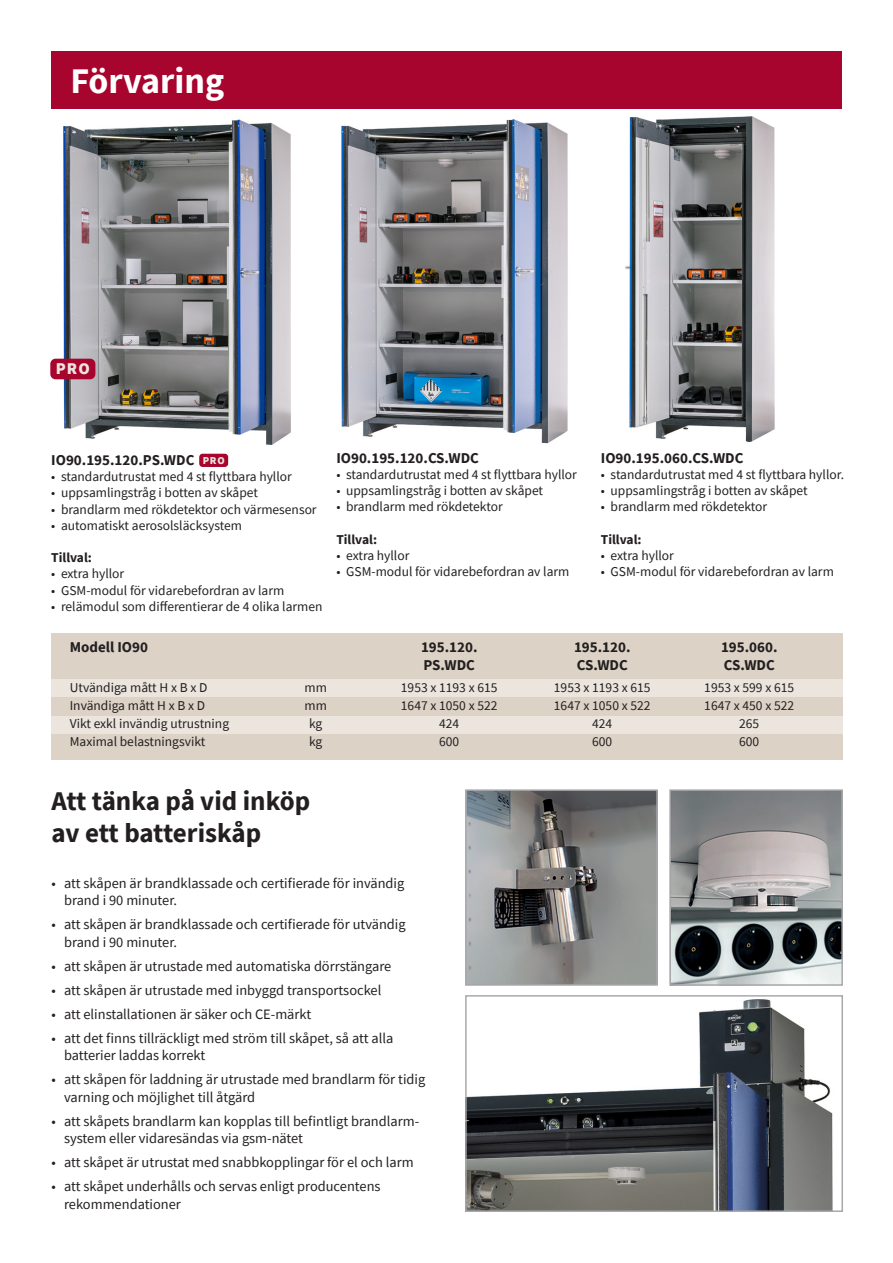
<style>
.page{position:relative;width:893px;height:1263px;background:#fff}
.page>*{position:absolute;margin:0;border:0;box-sizing:border-box;transform-origin:0 0}
.t1{font:700 36px "Source Sans Pro";color:#fff}
.t2{font:700 27px/32.4px "Source Sans Pro";letter-spacing:-.005em;color:#231f20}
.Styckeformat_2{font:900 16.5px "Source Sans Pro";color:#ebe5de}
.t3{font:700 15px "Source Sans Pro";color:#231f20}
.t4{font:14.4px/17.2px "Source Sans Pro";color:#231f20}
.t5{font:13.5px "Source Sans Pro";color:#231f20}
.t6{font:700 13.5px "Source Sans Pro";color:#231f20}
.Styckeformat_2-2{font:900 10.65px "Source Sans Pro";color:#ebe5de}
</style>
<div class="page">
<img style="left:50px;top:119px;width:241px;height:326px">
<div style="left:51px;top:633px;width:791px;height:127px;background:#dcd2c6"></div>
<div style="left:51px;top:679px;width:791px;height:18px;background:#ebe5de"></div>
<div style="left:51px;top:716px;width:791px;height:18px;background:#ebe5de"></div>
<div style="left:51px;top:51px;width:791px;height:58px;background:#a7052d"></div>
<img style="left:468px;top:792px;width:187px;height:191px">
<div style="left:465px;top:789px;width:193px;height:197px;border:2px solid #a8a9ad"></div>
<img style="left:672px;top:792px;width:168px;height:191px">
<div style="left:669px;top:789px;width:174px;height:197px;border:2px solid #a8a9ad"></div>
<img style="left:468px;top:999px;width:365px;height:210px">
<div style="left:465px;top:995px;width:378px;height:217px;border:2px solid #a8a9ad"></div>
<img style="left:341px;top:119px;width:227px;height:325px">
<img style="left:625px;top:116px;width:150px;height:326px">
<div style="left:199px;top:454px;width:29px;height:13px;background:#a7052d;border-radius:3px"></div>
<div style="left:50px;top:359px;width:45px;height:20px;background:#a7052d;border-radius:5px"></div>
<p class="t1" style="left:70px;top:57px;width:155px">Förvaring</p>
<p class="Styckeformat_2" style="left:56px;top:357px;width:36px">PRO</p>
<p class="t3" style="left:51px;top:450px;width:145px">IO90.195.120.PS.WDC</p>
<p class="t5" style="left:51px;top:468px;width:242px">• standardutrustat med 4 st flyttbara hyllor</p>
<p class="t5" style="left:51px;top:484px;width:208px">• uppsamlingstråg i botten av skåpet</p>
<p class="t5" style="left:51px;top:500px;width:267px">• brandlarm med rökdetektor och värmesensor</p>
<p class="t5" style="left:51px;top:517px;width:192px">• automatiskt aerosolsläcksystem</p>
<p class="t6" style="left:51px;top:548px;width:42px">Tillval:</p>
<p class="t5" style="left:51px;top:565px;width:75px">• extra hyllor</p>
<p class="t5" style="left:51px;top:581px;width:234px">• GSM-modul för vidarebefordran av larm</p>
<p class="t5" style="left:51px;top:598px;width:273px">• relämodul som differentierar de 4 olika larmen</p>
<p class="Styckeformat_2-2" style="left:203px;top:453px;width:24px">PRO</p>
<p class="t3" style="left:336px;top:448px;width:144px">IO90.195.120.CS.WDC</p>
<p class="t5" style="left:336px;top:466px;width:242px">• standardutrustat med 4 st flyttbara hyllor</p>
<p class="t5" style="left:336px;top:482px;width:208px">• uppsamlingstråg i botten av skåpet</p>
<p class="t5" style="left:336px;top:498px;width:168px">• brandlarm med rökdetektor</p>
<p class="t6" style="left:336px;top:530px;width:42px">Tillval:</p>
<p class="t5" style="left:336px;top:547px;width:75px">• extra hyllor</p>
<p class="t5" style="left:336px;top:563px;width:234px">• GSM-modul för vidarebefordran av larm</p>
<p class="t3" style="left:601px;top:448px;width:144px">IO90.195.060.CS.WDC</p>
<p class="t5" style="left:601px;top:466px;width:245px">• standardutrustat med 4 st flyttbara hyllor.</p>
<p class="t5" style="left:601px;top:482px;width:208px">• uppsamlingstråg i botten av skåpet</p>
<p class="t5" style="left:601px;top:498px;width:168px">• brandlarm med rökdetektor</p>
<p class="t6" style="left:601px;top:530px;width:42px">Tillval:</p>
<p class="t5" style="left:601px;top:547px;width:75px">• extra hyllor</p>
<p class="t5" style="left:601px;top:563px;width:234px">• GSM-modul för vidarebefordran av larm</p>
<p class="t3" style="left:70px;top:637px;width:80px">Modell IO90</p>
<p class="t3" style="left:421px;top:637px;width:58px">195.120.</p>
<p class="t3" style="left:574px;top:637px;width:58px">195.120.</p>
<p class="t3" style="left:721px;top:637px;width:58px">195.060.</p>
<p class="t3" style="left:423px;top:655px;width:53px">PS.WDC</p>
<p class="t3" style="left:577px;top:655px;width:53px">CS.WDC</p>
<p class="t3" style="left:724px;top:655px;width:53px">CS.WDC</p>
<p class="t5" style="left:70px;top:679px;width:139px">Utvändiga mått H x B x D</p>
<p class="t5" style="left:305px;top:679px;width:24px">mm</p>
<p class="t5" style="left:401px;top:679px;width:98px">1953 x 1193 x 615</p>
<p class="t5" style="left:554px;top:679px;width:98px">1953 x 1193 x 615</p>
<p class="t5" style="left:704px;top:679px;width:91px">1953 x 599 x 615</p>
<p class="t5" style="left:70px;top:697px;width:137px">Invändiga mått H x B x D</p>
<p class="t5" style="left:305px;top:697px;width:24px">mm</p>
<p class="t5" style="left:401px;top:697px;width:98px">1647 x 1050 x 522</p>
<p class="t5" style="left:554px;top:697px;width:98px">1647 x 1050 x 522</p>
<p class="t5" style="left:704px;top:697px;width:91px">1647 x 450 x 522</p>
<p class="t5" style="left:70px;top:715px;width:161px">Vikt exkl invändig utrustning</p>
<p class="t5" style="left:309px;top:715px;width:15px">kg</p>
<p class="t5" style="left:439px;top:715px;width:22px">424</p>
<p class="t5" style="left:592px;top:715px;width:22px">424</p>
<p class="t5" style="left:739px;top:715px;width:22px">265</p>
<p class="t5" style="left:70px;top:733px;width:137px">Maximal belastningsvikt</p>
<p class="t5" style="left:309px;top:733px;width:15px">kg</p>
<p class="t5" style="left:439px;top:733px;width:22px">600</p>
<p class="t5" style="left:592px;top:733px;width:22px">600</p>
<p class="t5" style="left:739px;top:733px;width:22px">600</p>
<p class="t2" style="left:51px;top:784px;width:260px">Att tänka på vid inköp av ett batteriskåp</p>
<p class="t4" style="left:64px;top:875px;width:342px;text-indent:-13px">• att skåpen är brandklassade och certifierade för invändig brand i 90 minuter.</p>
<p class="t4" style="left:64px;top:916px;width:343px;text-indent:-13px">• att skåpen är brandklassade och certifierade för utvändig brand i 90 minuter.</p>
<p class="t4" style="left:51px;top:957px;width:342px">• att skåpen är utrustade med automatiska dörrstängare</p>
<p class="t4" style="left:51px;top:981px;width:332px">• att skåpen är utrustade med inbyggd transportsockel</p>
<p class="t4" style="left:51px;top:1005px;width:261px">• att elinstallationen är säker och CE-märkt</p>
<p class="t4" style="left:64px;top:1029px;width:331px;text-indent:-13px">• att det finns tillräckligt med ström till skåpet, så att alla batterier laddas korrekt</p>
<p class="t4" style="left:64px;top:1071px;width:363px;text-indent:-13px">• att skåpen för laddning är utrustade med brandlarm för tidig varning och möjlighet till åtgärd</p>
<p class="t4" style="left:64px;top:1112px;width:357px;text-indent:-13px">• att skåpets brandlarm kan kopplas till befintligt brandlarm&shy;system eller vidaresändas via gsm-nätet</p>
<p class="t4" style="left:51px;top:1154px;width:364px">• att skåpet är utrustat med snabbkopplingar för el och larm</p>
<p class="t4" style="left:64px;top:1178px;width:318px;text-indent:-13px">• att skåpet underhålls och servas enligt producentens rekommendationer</p>
</div>
